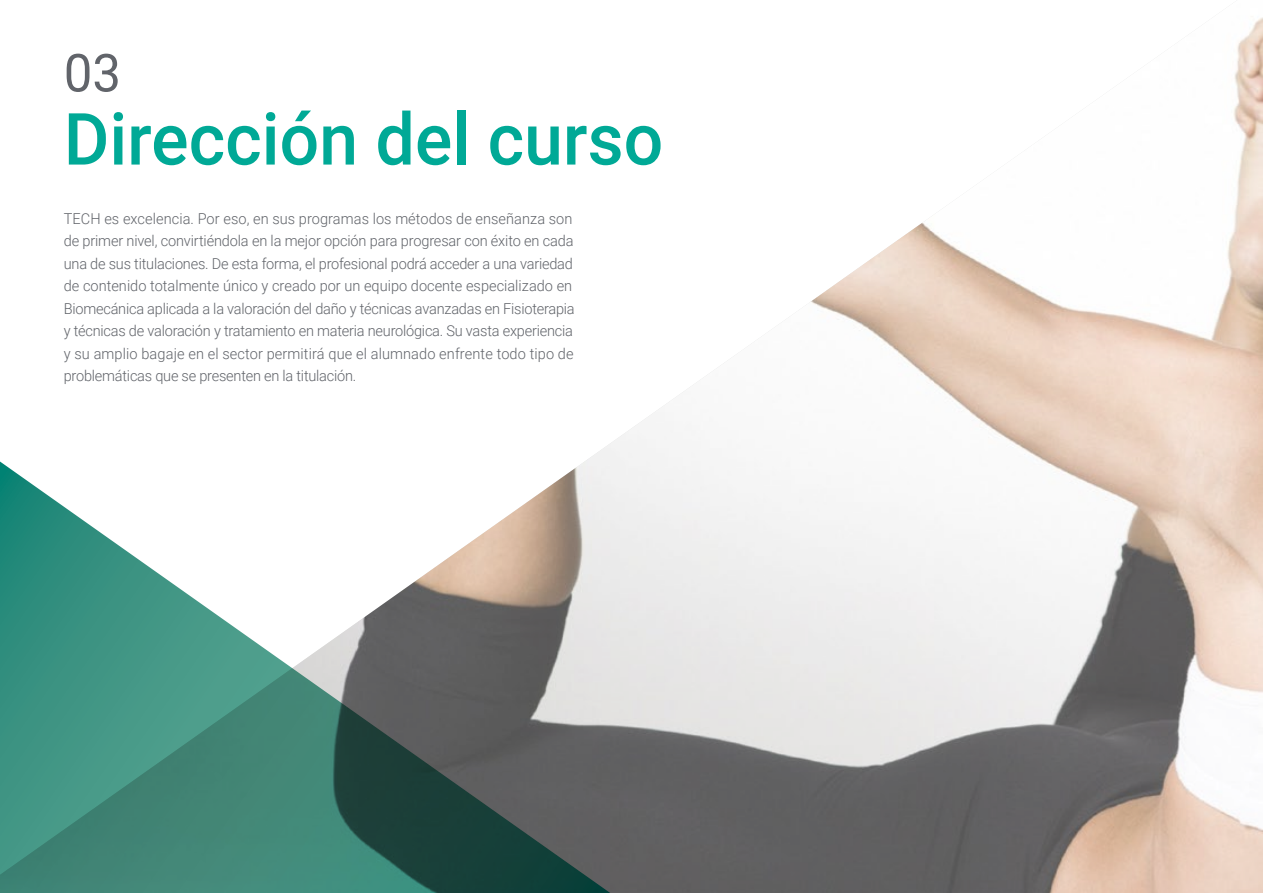
<style>
.page{position:relative;width:1263px;height:893px;background:#fff}
.page>*{position:absolute;margin:0;border:0;box-sizing:border-box;transform-origin:0 0}
.t1{font:500 72px "Roboto";color:#00a996}
.t2{font:52.5px "Roboto";color:#61646a}
.t3{font:300 15px/22.5px "Roboto";letter-spacing:-.015em;color:#61646a}
</style>
<div class="page">
<img style="left:607px;top:17px;width:656px;height:876px">
<svg style="left:0;top:446px;width:640px;height:447px"></svg>
<h2 class="t2" style="left:64px;top:36px;width:59px">03</h2>
<h1 class="t1" style="left:64px;top:89px;width:601px">Dirección del curso</h1>
<p class="t3" style="left:64px;top:207px;width:512px">TECH es excelencia. Por eso, en sus programas los métodos de enseñanza son de primer nivel, convirtiéndola en la mejor opción para progresar con éxito en cada una de sus titulaciones. De esta forma, el profesional podrá acceder a una variedad de contenido totalmente único y creado por un equipo docente especializado en Biomecánica aplicada a la valoración del daño y técnicas avanzadas en Fisioterapia y técnicas de valoración y tratamiento en materia neurológica. Su vasta experiencia y su amplio bagaje en el sector permitirá que el alumnado enfrente todo tipo de problemáticas que se presenten en la titulación.</p>
</div>
